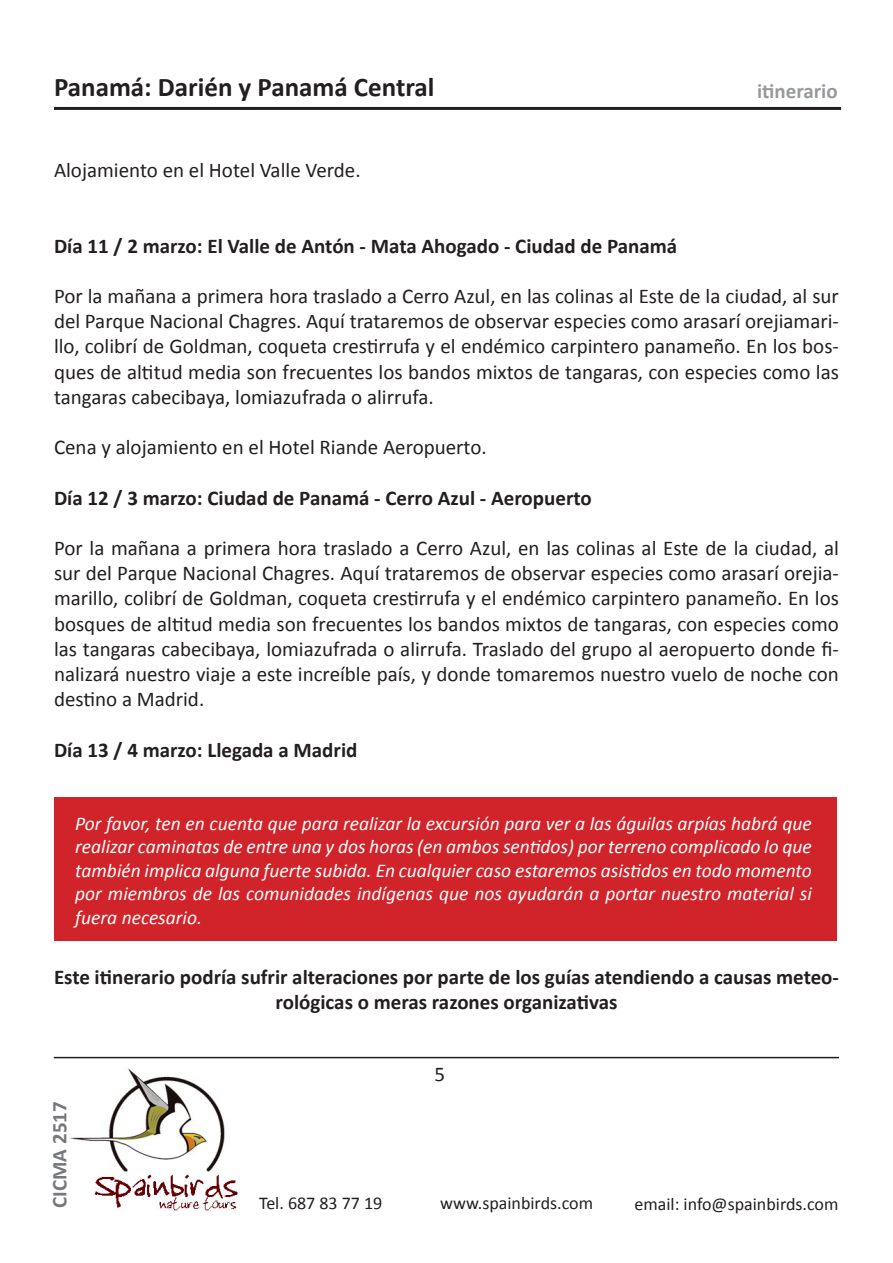
<style>
.page{position:relative;width:893px;height:1263px;background:#fff}
.page>*{position:absolute;margin:0;border:0;box-sizing:border-box;transform-origin:0 0}
.t1{font:700 27px "Calibri";color:#231f20}
.t2{font:21px/25.2px "Calibri";color:#231f20;text-align:justify}
.t3{font:700 21px/25.2px "Calibri";color:#231f20;text-align:center}
.t4{font:700 21px "Calibri";color:#97999c}
.t5{font:700 21px "Calibri";color:#76787b}
.t6{font:italic 19.5px/23.4px "Calibri";color:#fff;text-align:justify}
.t7{font:18px "Calibri";color:#231f20}
</style>
<div class="page">
<img style="left:69px;top:1068px;width:170px;height:143px">
<hr style="left:54px;top:1057px;width:785px;height:1px;background:#231f20">
<hr style="left:54px;top:107px;width:787px;height:3px;background:#231f20">
<div style="left:55px;top:798px;width:782px;height:143px;background:#d1232a"></div>
<p class="t1" style="left:54px;top:70px;width:382px">Panamá: Darién y Panamá Central</p>
<p class="t4" style="left:757px;top:78px;width:82px">itinerario</p>
<p class="t2" style="left:54px;top:156px;width:308px">Alojamiento en el Hotel Valle Verde.</p>
<p class="t3" style="left:54px;top:232px;width:625px">Día 11 / 2 marzo: El Valle de Antón - Mata Ahogado - Ciudad de Panamá</p>
<p class="t2" style="left:54px;top:282px;width:786px">Por la mañana a primera hora traslado a Cerro Azul, en las colinas al Este de la ciudad, al sur del Parque Nacional Chagres. Aquí trataremos de observar especies como arasarí orejiamari&shy;llo, colibrí de Goldman, coqueta crestirrufa y el endémico carpintero panameño. En los bos&shy;ques de altitud media son frecuentes los bandos mixtos de tangaras, con especies como las tangaras cabecibaya, lomiazufrada o alirrufa.</p>
<p class="t2" style="left:54px;top:434px;width:434px">Cena y alojamiento en el Hotel Riande Aeropuerto.</p>
<p class="t3" style="left:54px;top:484px;width:539px">Día 12 / 3 marzo: Ciudad de Panamá - Cerro Azul - Aeropuerto</p>
<p class="t2" style="left:54px;top:534px;width:786px">Por la mañana a primera hora traslado a Cerro Azul, en las colinas al Este de la ciudad, al sur del Parque Nacional Chagres. Aquí trataremos de observar especies como arasarí orejia&shy;marillo, colibrí de Goldman, coqueta crestirrufa y el endémico carpintero panameño. En los bosques de altitud media son frecuentes los bandos mixtos de tangaras, con especies como las tangaras cabecibaya, lomiazufrada o alirrufa. Traslado del grupo al aeropuerto donde fi&shy;nalizará nuestro viaje a este increíble país, y donde tomaremos nuestro vuelo de noche con destino a Madrid.</p>
<p class="t3" style="left:54px;top:736px;width:305px">Día 13 / 4 marzo: Llegada a Madrid</p>
<p class="t6" style="left:75px;top:811px;width:738px">Por favor, ten en cuenta que para realizar la excursión para ver a las águilas arpías habrá que realizar caminatas de entre una y dos horas (en ambos sentidos) por terreno complicado lo que también implica alguna fuerte subida. En cualquier caso estaremos asistidos en todo momento por miembros de las comunidades indígenas que nos ayudarán a portar nuestro material si fuera necesario.</p>
<p class="t3" style="left:54px;top:963px;width:786px">Este itinerario podría sufrir alteraciones por parte de los guías atendiendo a causas meteo&shy;rológicas o meras razones organizativas</p>
<p class="t5" style="left:47px;top:1208px;width:108px;rotate:-90deg">CICMA 2517</p>
<p class="t2" style="left:435px;top:1060px;width:12px">5</p>
<p class="t7" style="left:440px;top:1192px;width:154px">www.spainbirds.com</p>
<p class="t7" style="left:259px;top:1192px;width:125px">Tel. 687 83 77 19</p>
<p class="t7" style="left:634px;top:1192px;width:205px">email: info@spainbirds.com</p>
</div>
